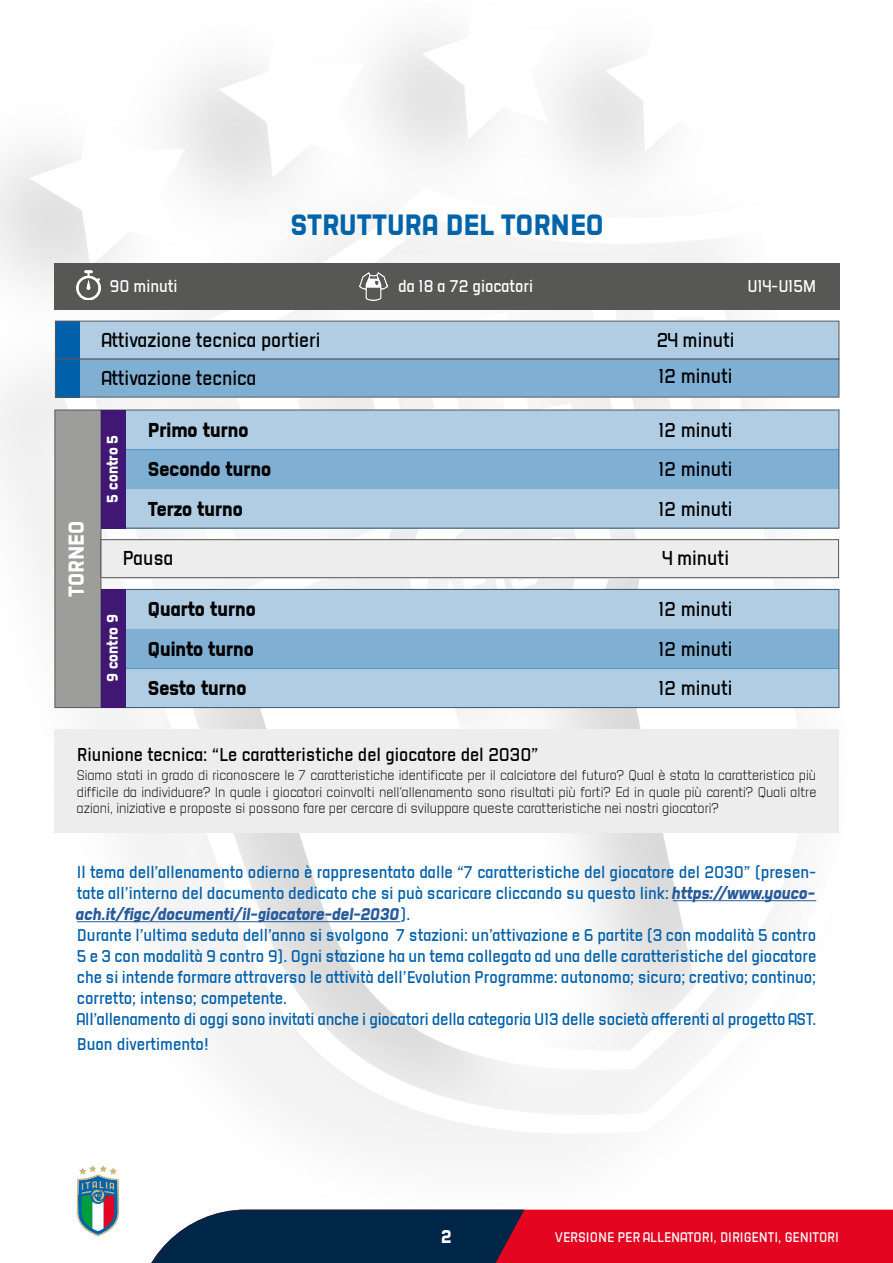
<style>
.page{position:relative;width:893px;height:1263px;background:#fff}
.page>*{position:absolute;margin:0;border:0;box-sizing:border-box;transform-origin:0 0}
.t1{font:28.5px "FIGC Azzurri Bold";color:#0064ab}
.t2{font:21px "FIGC Azzurri Bold";color:#fff}
.t3{font:19.5px/39.5px "FIGC Azzurri Regular";color:#000;text-align:justify}
.t4{font:19.5px/39.5px "FIGC Azzurri Bold";color:#000}
.t5{font:18px "FIGC Azzurri Regular";color:#000}
.t6{font:18px "FIGC Azzurri Bold";color:#fff}
.t7{font:16.5px/21px "FIGC Azzurri Regular";color:#0060a9}
.t8{font:italic 16.5px "FIGC Azzurri Bold";color:#275b9b}
.t9{font:16.5px "FIGC Azzurri Regular";color:#fff}
.t10{font:15.15px "Arial";color:#000}
.t11{font:15px "FIGC Azzurri Bold";color:#fff}
.t12{font:13.5px/16.5px "FIGC Azzurri Light";color:#000;text-align:justify}
.t13{font:13.5px "FIGC Azzurri Regular";color:#fff}
.s1{font-family:"FIGC Azzurri Bold";font-style:italic;color:#275b9b}
.s2{font-family:"FIGC Azzurri Regular";font-style:normal;color:#0060a9}
</style>
<div class="page">
<img style="left:0;top:34px;width:840px;height:1203px">
<svg style="left:77px;top:1165px;width:42px;height:71px"></svg>
<svg style="left:135px;top:1209px;width:758px;height:54px"></svg>
<div style="left:55px;top:410px;width:46px;height:298px;background:#9d9d9c;border:1px solid #575756"></div>
<div style="left:55px;top:320px;width:783px;height:39px;background:#bcbcbc"></div>
<div style="left:55px;top:321px;width:784px;height:38px;background:#b0cde4"></div>
<div style="left:55px;top:321px;width:25px;height:38px;background:#0060a9"></div>
<div style="left:55px;top:729px;width:784px;height:104px;background:#ededed"></div>
<div style="left:54px;top:263px;width:785px;height:47px;background:#575756"></div>
<img style="left:76px;top:270px;width:25px;height:30px">
<img style="left:360px;top:272px;width:28px;height:29px">
<div style="left:102px;top:449px;width:737px;height:40px;background:#80afd4"></div>
<div style="left:102px;top:410px;width:737px;height:39px;background:#b0cde4"></div>
<div style="left:55px;top:321px;width:784px;height:38px;border:1px solid #575756"></div>
<div style="left:101px;top:539px;width:738px;height:39px;background:#ededed"></div>
<div style="left:101px;top:539px;width:738px;height:39px;border:1px solid #575756"></div>
<div style="left:55px;top:359px;width:783px;height:39px;background:#949494"></div>
<div style="left:55px;top:359px;width:784px;height:38px;background:#80afd4"></div>
<div style="left:55px;top:359px;width:25px;height:38px;background:#0060a9"></div>
<div style="left:55px;top:359px;width:784px;height:38px;border:1px solid #575756"></div>
<div style="left:102px;top:489px;width:737px;height:39px;background:#b0cde4"></div>
<div style="left:101px;top:410px;width:25px;height:118px;background:#401773"></div>
<div style="left:102px;top:629px;width:737px;height:39px;background:#80afd4"></div>
<div style="left:102px;top:589px;width:737px;height:40px;background:#b0cde4"></div>
<div style="left:102px;top:668px;width:737px;height:40px;background:#b0cde4"></div>
<div style="left:101px;top:589px;width:25px;height:119px;background:#401773"></div>
<hr style="left:673px;top:900px;width:143px;height:1px;background:#275b9b">
<hr style="left:77px;top:921px;width:324px;height:1px;background:#275b9b">
<h1 class="t1" style="left:290px;top:207px;width:315px">STRUTTURA DEL TORNEO</h1>
<p class="t9" style="left:109px;top:276px;width:70px">90 minuti</p>
<p class="t9" style="left:398px;top:276px;width:136px">da 18 a 72 giocatori</p>
<p class="t9" style="left:748px;top:276px;width:70px">U14-U15M</p>
<p class="t3" style="left:102px;top:321px;width:220px">Attivazione tecnica portieri</p>
<p class="t3" style="left:657px;top:321px;width:79px">24 minuti</p>
<p class="t3" style="left:102px;top:359px;width:156px">Attivazione tecnica</p>
<p class="t3" style="left:659px;top:357px;width:75px">12 minuti</p>
<p class="t2" style="left:64px;top:597px;width:77px;rotate:-90deg">TORNEO</p>
<p class="t11" style="left:103px;top:503px;width:70px;rotate:-90deg">5 contro 5</p>
<p class="t4" style="left:148px;top:411px;width:125px">Primo turno<br>Secondo turno<br>Terzo turno</p>
<p class="t3" style="left:659px;top:411px;width:75px">12 minuti 12 minuti 12 minuti</p>
<p class="t3" style="left:122px;top:539px;width:53px">Pausa</p>
<p class="t3" style="left:662px;top:539px;width:68px">4 minuti</p>
<p class="t11" style="left:103px;top:682px;width:70px;rotate:-90deg">9 contro 9</p>
<p class="t4" style="left:148px;top:590px;width:109px;text-align:justify">Quarto turno Quinto turno Sesto turno</p>
<p class="t3" style="left:659px;top:590px;width:75px">12 minuti 12 minuti 12 minuti</p>
<p class="t5" style="left:77px;top:744px;width:463px">Riunione tecnica: “Le caratteristiche del giocatore del 2030”</p>
<p class="t12" style="left:77px;top:767px;width:741px">Siamo stati in grado di riconoscere le 7 caratteristiche identificate per il calciatore del futuro? Qual è stata la caratteristica più difficile da individuare? In quale i giocatori coinvolti nell’allenamento sono risultati più forti? Ed in quale più carenti? Quali altre azioni, iniziative e proposte si possono fare per cercare di sviluppare queste caratteristiche nei nostri giocatori?</p>
<p class="t7" style="left:77px;top:862px;width:741px">Il tema dell’allenamento odierno è rappresentato dalle “7 caratteristiche del giocatore del 2030” (presen&shy;tate all’interno del documento dedicato che si può scaricare cliccando su questo link: <span class="s1">https://www.youco-</span></p>
<p class="t8" style="left:77px;top:904px;width:335px">ach.it/figc/documenti/il-giocatore-del-2030<span class="s2">).</span></p>
<p class="t7" style="left:77px;top:925px;width:741px">Durante l’ultima seduta dell’anno si svolgono 7 stazioni: un’attivazione e 6 partite (3 con modalità 5 contro 5 e 3 con modalità 9 contro 9). Ogni stazione ha un tema collegato ad una delle caratteristiche del giocatore che si intende formare attraverso le attività dell’Evolution Programme: autonomo; sicuro; creativo; continuo; corretto; intenso; competente.<br>All’allenamento di oggi sono invitati anche i giocatori della categoria U13 delle società afferenti al progetto AST.</p>
<p class="t7" style="left:77px;top:1034px;width:134px">Buon divertimento!</p>
<p class="t10" style="left:77px;top:1190px;width:6px">!</p>
<p class="t6" style="left:441px;top:1226px;width:12px">2</p>
<p class="t13" style="left:555px;top:1229px;width:286px">VERSIONE PER ALLENATORI, DIRIGENTI, GENITORI</p>
</div>
